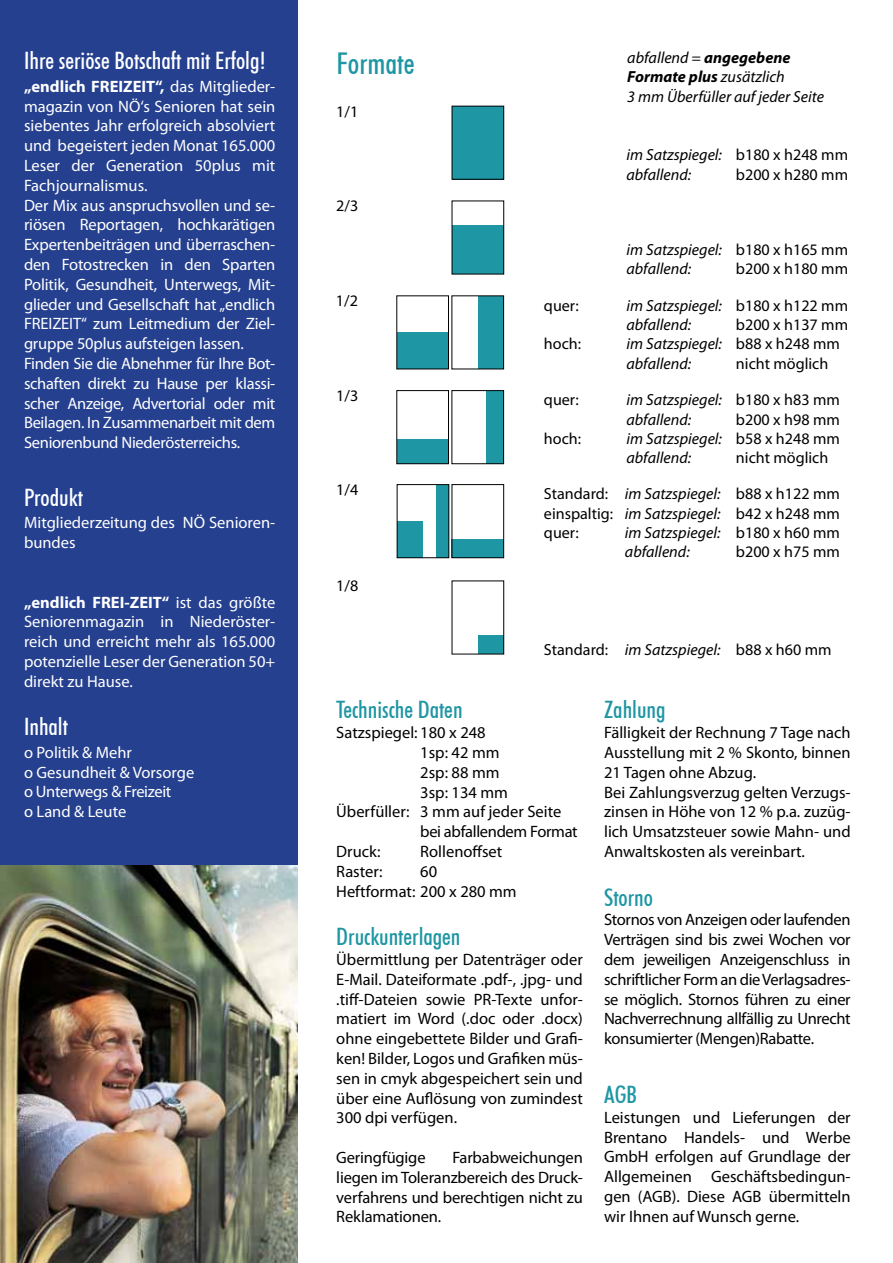
<style>
.page{position:relative;width:893px;height:1263px;background:#fff}
.page>*{position:absolute;margin:0;border:0;box-sizing:border-box;transform-origin:0 0}
.t1{font:500 condensed 30px "Futura BT";color:#1e96a3}
.t2{font:500 condensed 24px "Futura BT";color:#1e96a3}
.t3{font:500 condensed 24px "Futura BT";color:#fff}
.t4{font:16.5px/19.8px "Myriad Pro";color:#000;text-align:justify}
.t5{font:16.5px/19.8px "Myriad Pro";letter-spacing:-.01em;color:#fff}
.t6{font:16.5px "Myriad Pro";letter-spacing:-.02em;color:#000}
.t7{font:italic 16.05px/19.4px "Myriad Pro";color:#000}
.t8{font:16.05px/19.4px "Myriad Pro";color:#000;text-align:justify}
.s1{font-weight:700}
.s2{font-style:normal}
.s3{font-style:italic}
</style>
<div class="page">
<div style="left:452px;top:106px;width:52px;height:73px;background:#1e96a3"></div>
<div style="left:452px;top:106px;width:52px;height:73px;border:1px solid #000"></div>
<div style="left:452px;top:225px;width:52px;height:49px;background:#1e96a3"></div>
<div style="left:397px;top:332px;width:51px;height:37px;background:#1e96a3"></div>
<div style="left:397px;top:439px;width:51px;height:25px;background:#1e96a3"></div>
<div style="left:397px;top:521px;width:26px;height:37px;background:#1e96a3"></div>
<div style="left:478px;top:636px;width:26px;height:18px;background:#1e96a3"></div>
<div style="left:478px;top:296px;width:26px;height:73px;background:#1e96a3"></div>
<div style="left:486px;top:391px;width:18px;height:73px;background:#1e96a3"></div>
<div style="left:436px;top:485px;width:13px;height:73px;background:#1e96a3"></div>
<div style="left:452px;top:539px;width:52px;height:19px;background:#1e96a3"></div>
<div style="left:397px;top:296px;width:52px;height:73px;border:1px solid #000"></div>
<div style="left:397px;top:390px;width:52px;height:74px;border:1px solid #000"></div>
<div style="left:452px;top:296px;width:52px;height:73px;border:1px solid #000"></div>
<div style="left:452px;top:390px;width:52px;height:74px;border:1px solid #000"></div>
<div style="left:397px;top:484px;width:52px;height:74px;border:1px solid #000"></div>
<div style="left:0;top:0;width:298px;height:1263px;background:#25408f"></div>
<div style="left:452px;top:484px;width:52px;height:74px;border:1px solid #000"></div>
<img style="left:0;top:866px;width:298px;height:397px">
<h2 class="t3" style="left:24px;top:46px;width:243px">Ihre seriöse Botschaft mit Erfolg!</h2>
<p class="t5" style="left:24px;top:76px;width:253px"><span class="s1">„endlich FREIZEIT“,</span> das Mitglieder&shy;magazin von NÖ‘s Senioren hat sein siebentes Jahr erfolgreich absolviert und begeistert jeden Monat 165.000<br>Leser der Generation 50plus mit Fachjournalismus.<br>Der Mix aus anspruchsvollen und se&shy;riösen Reportagen, hochkarätigen Expertenbeiträgen und überraschen&shy;den Fotostrecken in den Sparten Politik, Gesundheit, Unterwegs, Mit&shy;glieder und Gesellschaft hat „endlich FREIZEIT“ zum Leitmedium der Ziel&shy;gruppe 50plus aufsteigen lassen.<br>Finden Sie die Abnehmer für Ihre Bot&shy;schaften direkt zu Hause per klassi&shy;scher Anzeige, Advertorial oder mit Beilagen. In Zusammenarbeit mit dem Seniorenbund Niederösterreichs.</p>
<h2 class="t3" style="left:24px;top:483px;width:61px">Produkt</h2>
<p class="t5" style="left:24px;top:513px;width:253px">Mitgliederzeitung des NÖ Senioren&shy;bundes</p>
<p class="t5" style="left:24px;top:592px;width:253px;text-align:justify"><span class="s1">„endlich FREI-ZEIT“</span> ist das größte Seniorenmagazin in Niederöster&shy;reich und erreicht mehr als 165.000 potenzielle Leser der Generation 50+ direkt zu Hause.</p>
<h2 class="t3" style="left:24px;top:712px;width:45px">Inhalt</h2>
<p class="t5" style="left:24px;top:742px;width:172px">o Politik &amp; Mehr<br>o Gesundheit &amp; Vorsorge o Unterwegs &amp; Freizeit<br>o Land &amp; Leute</p>
<h1 class="t1" style="left:336px;top:45px;width:80px">Formate</h1>
<p class="t8" style="left:336px;top:101px;width:24px">1/1</p>
<p class="t8" style="left:336px;top:196px;width:24px">2/3</p>
<p class="t8" style="left:336px;top:291px;width:24px">1/2</p>
<p class="t8" style="left:336px;top:386px;width:24px">1/3</p>
<p class="t8" style="left:336px;top:480px;width:24px">1/4</p>
<p class="t8" style="left:336px;top:576px;width:24px">1/8</p>
<p class="t7" style="left:627px;top:48px;width:198px">abfallend = <span class="s1">angegebene<br>Formate plus</span> zusätzlich<br>3 mm Überfüller auf jeder Seite</p>
<p class="t7" style="left:626px;top:145px;width:223px">im Satzspiegel: <span class="s2">b180 x h248 mm </span>abfallend:</p>
<p class="t8" style="left:736px;top:164px;width:114px">b200 x h280 mm</p>
<p class="t7" style="left:626px;top:240px;width:223px">im Satzspiegel: <span class="s2">b180 x h165 mm </span>abfallend:</p>
<p class="t8" style="left:736px;top:259px;width:114px">b200 x h180 mm</p>
<p class="t8" style="left:544px;top:295px;width:36px">quer:</p>
<p class="t7" style="left:626px;top:295px;width:223px">im Satzspiegel: <span class="s2">b180 x h122 mm </span>abfallend:</p>
<p class="t8" style="left:736px;top:315px;width:114px">b200 x h137 mm</p>
<p class="t8" style="left:544px;top:334px;width:39px">hoch:</p>
<p class="t7" style="left:626px;top:334px;width:215px">im Satzspiegel: <span class="s2">b88 x h248 mm </span>abfallend:</p>
<p class="t8" style="left:736px;top:353px;width:94px">nicht möglich</p>
<p class="t8" style="left:544px;top:390px;width:36px">quer:</p>
<p class="t7" style="left:626px;top:390px;width:215px">im Satzspiegel: <span class="s2">b180 x h83 mm </span>abfallend:</p>
<p class="t8" style="left:736px;top:409px;width:105px">b200 x h98 mm</p>
<p class="t8" style="left:544px;top:429px;width:39px">hoch:</p>
<p class="t7" style="left:626px;top:429px;width:215px">im Satzspiegel: <span class="s2">b58 x h248 mm </span>abfallend:</p>
<p class="t8" style="left:736px;top:448px;width:94px">nicht möglich</p>
<p class="t8" style="left:544px;top:484px;width:297px">Standard: <span class="s3">im Satzspiegel:</span> b88 x h122 mm einspaltig: <span class="s3">im Satzspiegel:</span> b42 x h248 mm quer:</p>
<p class="t7" style="left:625px;top:523px;width:216px">im Satzspiegel: <span class="s2">b180 x h60 mm </span>abfallend:</p>
<p class="t8" style="left:736px;top:542px;width:105px">b200 x h75 mm</p>
<p class="t8" style="left:544px;top:640px;width:289px">Standard: <span class="s3">im Satzspiegel:</span> b88 x h60 mm</p>
<h2 class="t2" style="left:336px;top:695px;width:128px">Technische Daten</h2>
<p class="t4" style="left:336px;top:722px;width:151px">Satzspiegel: 180 x 248</p>
<p class="t4" style="left:420px;top:742px;width:81px">1sp: 42 mm</p>
<p class="t4" style="left:420px;top:762px;width:81px">2sp: 88 mm</p>
<p class="t4" style="left:420px;top:782px;width:89px">3sp: 134 mm</p>
<p class="t4" style="left:336px;top:802px;width:227px">Überfüller: 3 mm auf jeder Seite</p>
<p class="t6" style="left:420px;top:821px;width:159px">bei abfallendem Format</p>
<p class="t4" style="left:336px;top:841px;width:46px">Druck:</p>
<p class="t4" style="left:420px;top:841px;width:84px">Rollenoffset</p>
<p class="t4" style="left:336px;top:861px;width:48px">Raster:</p>
<p class="t4" style="left:336px;top:861px;width:182px;text-align:center">60<br>Heftformat: 200 x 280 mm</p>
<h2 class="t2" style="left:336px;top:922px;width:126px">Druckunterlagen</h2>
<p class="t4" style="left:336px;top:949px;width:248px">Übermittlung per Datenträger oder E-Mail. Dateiformate .pdf-, .jpg- und .tiff-Dateien sowie PR-Texte unfor&shy;matiert im Word (.doc oder .docx) ohne eingebettete Bilder und Grafi&shy;ken! Bilder, Logos und Grafiken müs&shy;sen in cmyk abgespeichert sein und über eine Auflösung von zumindest 300 dpi verfügen.</p>
<p class="t4" style="left:336px;top:1147px;width:91px">Geringfügige</p>
<p class="t4" style="left:336px;top:1147px;width:248px;text-indent:116px">Farbabweichungen liegen im Toleranzbereich des Druck&shy;verfahrens und berechtigen nicht zu Reklamationen.</p>
<h2 class="t2" style="left:604px;top:695px;width:63px">Zahlung</h2>
<p class="t4" style="left:604px;top:722px;width:248px;text-align:left">Fälligkeit der Rechnung 7 Tage nach<br>Ausstellung mit 2 % Skonto, binnen<br>21 Tagen ohne Abzug.<br>Bei Zahlungsverzug gelten Verzugs&shy;zinsen in Höhe von 12 % p.a. zuzüg&shy;lich Umsatzsteuer sowie Mahn- und<br>Anwaltskosten als vereinbart.</p>
<h2 class="t2" style="left:604px;top:882px;width:50px">Storno</h2>
<p class="t4" style="left:604px;top:910px;width:248px">Stornos von Anzeigen oder laufenden Verträgen sind bis zwei Wochen vor dem jeweiligen Anzeigenschluss in schriftlicher Form an die Verlagsadres&shy;se möglich. Stornos führen zu einer Nachverrechnung allfällig zu Unrecht konsumierter (Mengen)Rabatte.</p>
<h2 class="t2" style="left:604px;top:1080px;width:34px">AGB</h2>
<p class="t4" style="left:604px;top:1107px;width:248px">Leistungen und Lieferungen der Brentano Handels- und Werbe GmbH erfolgen auf Grundlage der Allgemeinen Geschäftsbedingun&shy;gen (AGB). Diese AGB übermitteln wir Ihnen auf Wunsch gerne.</p>
</div>
